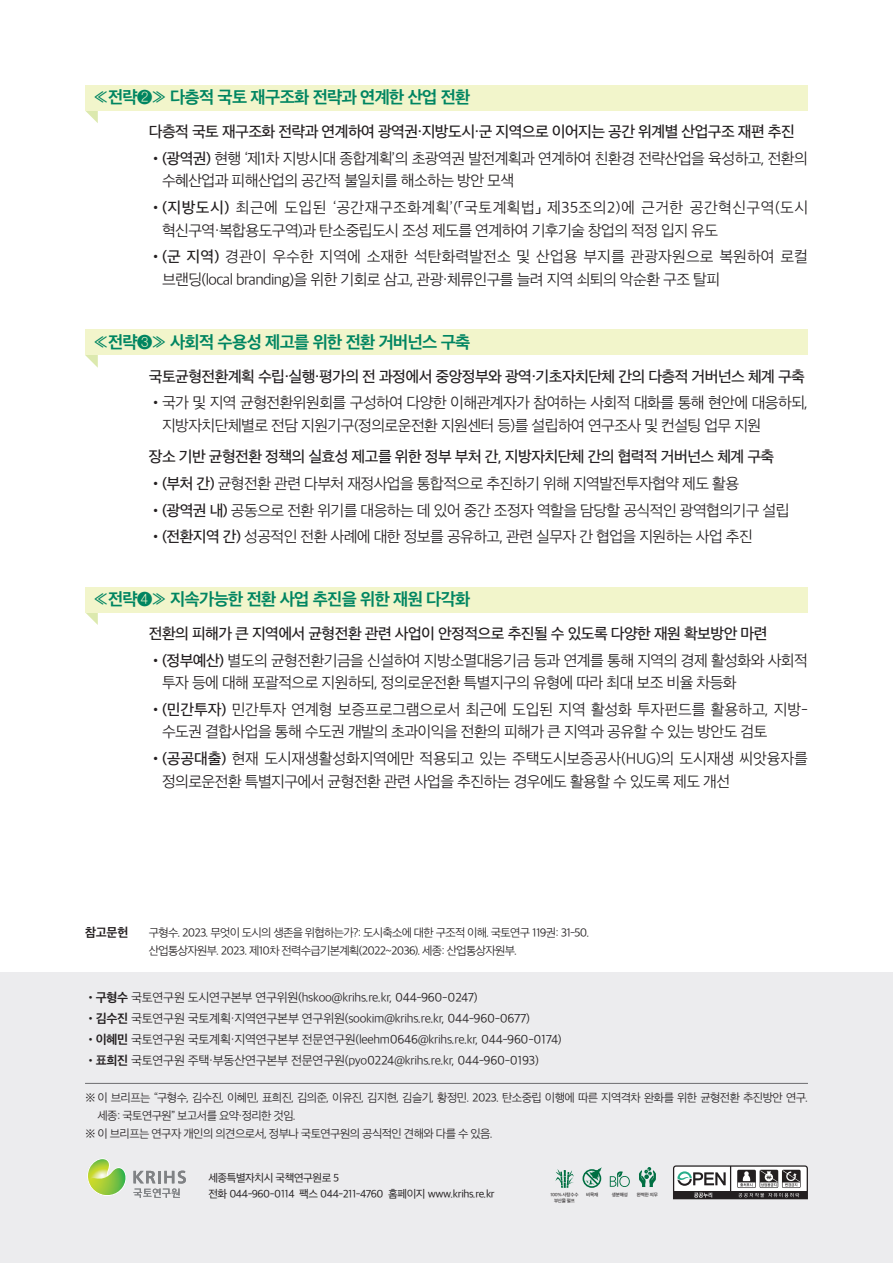
<style>
.page{position:relative;width:893px;height:1263px;background:#fff}
.page>*{position:absolute;margin:0;border:0;box-sizing:border-box;transform-origin:0 0}
.t1{font:16.5px "SD Gothic Neoa g Bd";letter-spacing:-.04em;color:#008561}
.t2{font:15px/22.5px "SD Gothic Neoa c Lt";letter-spacing:-.04em;color:#231f20}
.t3{font:15px "SD Gothic Neoa e Md";letter-spacing:-.04em;color:#231f20}
.t4{font:15px/22.5px "SD Gothic Neoa c Lt";letter-spacing:-.01em;color:#231f20}
.t5{font:15px/22.5px "SD Gothic Neoa c Lt";letter-spacing:.025em;color:#231f20}
.t6{font:12px "SD Gothic Neoa c Lt";letter-spacing:-.025em;color:#231f20}
.t7{font:12px "SD Gothic Neoa g Bd";color:#231f20}
.t8{font:11.25px/18px "SD Gothic Neoa c Lt";letter-spacing:-.05em;color:#231f20}
.t9{font:10.5px/15.9px "SD Gothic Neoa d Rg";letter-spacing:-.04em;color:#231f20}
.t10{font:4.5px/6px "SD Gothic Neoa e Md";letter-spacing:-.04em;color:#231f20;text-align:center}
.s1{font-family:"SD Gothic Neoa e Md"}
.s2{font-family:"SD Gothic Neoa g Bd"}
</style>
<div class="page">
<div style="left:0;top:973px;width:893px;height:290px;background:#ececee"></div>
<svg style="left:673px;top:1165px;width:135px;height:34px"></svg>
<svg style="left:87px;top:1158px;width:99px;height:40px"></svg>
<hr style="left:85px;top:1083px;width:723px;height:1px;background:#6c6d70">
<svg style="left:555px;top:1169px;width:19px;height:19px"></svg>
<svg style="left:582px;top:1167px;width:20px;height:21px"></svg>
<svg style="left:610px;top:1171px;width:20px;height:16px"></svg>
<svg style="left:639px;top:1167px;width:17px;height:20px"></svg>
<svg style="left:86px;top:111px;width:12px;height:12px"></svg>
<div style="left:85px;top:85px;width:723px;height:26px;background:#f2f5cb"></div>
<svg style="left:85px;top:355px;width:13px;height:13px"></svg>
<div style="left:85px;top:330px;width:723px;height:25px;background:#f2f5cb"></div>
<svg style="left:85px;top:612px;width:13px;height:13px"></svg>
<div style="left:85px;top:587px;width:723px;height:25px;background:#f2f5cb"></div>
<p class="t1" style="left:94px;top:89px;width:378px">≪전략❷≫ 다층적 국토 재구조화 전략과 연계한 산업 전환</p>
<p class="t3" style="left:149px;top:124px;width:648px">다층적 국토 재구조화 전략과 연계하여 광역권·지방도시·군 지역으로 이어지는 공간 위계별 산업구조 재편 추진</p>
<p class="t2" style="left:162px;top:147px;width:647px;text-indent:-13px">•<span class="s1">(광역권)</span> 현행 ‘제1차 지방시대 종합계획’의 초광역권 발전계획과 연계하여 친환경 전략산업을 육성하고, 전환의 수혜산업과 피해산업의 공간적 불일치를 해소하는 방안 모색</p>
<p class="t5" style="left:162px;top:196px;width:648px;text-indent:-13px">•<span class="s1">(지방도시)</span> 최근에 도입된 ‘공간재구조화계획’(「국토계획법」 제35조의2)에 근거한 공간혁신구역(도시 혁신구역·복합용도구역)과 탄소중립도시 조성 제도를 연계하여 기후기술 창업의 적정 입지 유도</p>
<p class="t2" style="left:162px;top:246px;width:648px;text-indent:-13px">•<span class="s1">(군 지역)</span> 경관이 우수한 지역에 소재한 석탄화력발전소 및 산업용 부지를 관광자원으로 복원하여 로컬 브랜딩(local branding)을 위한 기회로 삼고, 관광·체류인구를 늘려 지역 쇠퇴의 악순환 구조 탈피</p>
<p class="t1" style="left:94px;top:333px;width:378px">≪전략❸≫ 사회적 수용성 제고를 위한 전환 거버넌스 구축</p>
<p class="t3" style="left:149px;top:369px;width:658px">국토균형전환계획 수립·실행·평가의 전 과정에서 중앙정부와 광역·기초자치단체 간의 다층적 거버넌스 체계 구축</p>
<p class="t2" style="left:162px;top:392px;width:647px;text-indent:-13px">•국가 및 지역 균형전환위원회를 구성하여 다양한 이해관계자가 참여하는 사회적 대화를 통해 현안에 대응하되, 지방자치단체별로 전담 지원기구(정의로운전환 지원센터 등)를 설립하여 연구조사 및 컨설팅 업무 지원</p>
<p class="t3" style="left:149px;top:449px;width:627px">장소 기반 균형전환 정책의 실효성 제고를 위한 정부 부처 간, 지방자치단체 간의 협력적 거버넌스 체계 구축</p>
<p class="t2" style="left:149px;top:472px;width:592px">•<span class="s1">(부처 간)</span> 균형전환 관련 다부처 재정사업을 통합적으로 추진하기 위해 지역발전투자협약 제도 활용</p>
<p class="t2" style="left:149px;top:499px;width:642px">•<span class="s1">(광역권 내)</span> 공동으로 전환 위기를 대응하는 데 있어 중간 조정자 역할을 담당할 공식적인 광역협의기구 설립</p>
<p class="t2" style="left:149px;top:525px;width:605px">•<span class="s1">(전환지역 간)</span> 성공적인 전환 사례에 대한 정보를 공유하고, 관련 실무자 간 협업을 지원하는 사업 추진</p>
<p class="t1" style="left:94px;top:591px;width:378px">≪전략❹≫ 지속가능한 전환 사업 추진을 위한 재원 다각화</p>
<p class="t3" style="left:149px;top:626px;width:620px">전환의 피해가 큰 지역에서 균형전환 관련 사업이 안정적으로 추진될 수 있도록 다양한 재원 확보방안 마련</p>
<p class="t2" style="left:162px;top:649px;width:647px;text-indent:-13px">•<span class="s1">(정부예산)</span> 별도의 균형전환기금을 신설하여 지방소멸대응기금 등과 연계를 통해 지역의 경제 활성화와 사회적 투자 등에 대해 포괄적으로 지원하되, 정의로운전환 특별지구의 유형에 따라 최대 보조 비율 차등화</p>
<p class="t4" style="left:162px;top:698px;width:647px;text-indent:-13px">•<span class="s1">(민간투자)</span> 민간투자 연계형 보증프로그램으로서 최근에 도입된 지역 활성화 투자펀드를 활용하고, 지방-수도권 결합사업을 통해 수도권 개발의 초과이익을 전환의 피해가 큰 지역과 공유할 수 있는 방안도 검토</p>
<p class="t4" style="left:162px;top:747px;width:647px;text-indent:-13px">•<span class="s1">(공공대출)</span> 현재 도시재생활성화지역에만 적용되고 있는 주택도시보증공사(HUG)의 도시재생 씨앗융자를 정의로운전환 특별지구에서 균형전환 관련 사업을 추진하는 경우에도 활용할 수 있도록 제도 개선</p>
<p class="t7" style="left:85px;top:926px;width:45px">참고문헌</p>
<p class="t8" style="left:149px;top:923px;width:442px">구형수. 2023. 무엇이 도시의 생존을 위협하는가?: 도시축소에 대한 구조적 이해. 국토연구 119권: 31-50. 산업통상자원부. 2023. 제10차 전력수급기본계획(2022~2036). 세종: 산업통상자원부.</p>
<p class="t6" style="left:85px;top:991px;width:394px"><span class="s2">•구형수</span> 국토연구원 도시연구본부 연구위원(hskoo@krihs.re.kr, 044-960-0247)</p>
<p class="t6" style="left:85px;top:1012px;width:447px"><span class="s2">•김수진</span> 국토연구원 국토계획·지역연구본부 연구위원(sookim@krihs.re.kr, 044-960-0677)</p>
<p class="t6" style="left:85px;top:1033px;width:478px"><span class="s2">•이혜민</span> 국토연구원 국토계획·지역연구본부 전문연구원(leehm0646@krihs.re.kr, 044-960-0174)</p>
<p class="t6" style="left:85px;top:1054px;width:455px"><span class="s2">•표희진</span> 국토연구원 주택·부동산연구본부 전문연구원(pyo0224@krihs.re.kr, 044-960-0193)</p>
<p class="t8" style="left:85px;top:1089px;width:725px">※ 이 브리프는 “구형수, 김수진, 이혜민, 표희진, 김의준, 이유진, 김지현, 김슬기, 황정민. 2023. 탄소중립 이행에 따른 지역격차 완화를 위한 균형전환 추진방안 연구.</p>
<p class="t8" style="left:97px;top:1107px;width:200px">세종: 국토연구원” 보고서를 요약·정리한 것임.</p>
<p class="t8" style="left:85px;top:1125px;width:409px">※ 이 브리프는 연구자 개인의 의견으로서, 정부나 국토연구원의 공식적인 견해와 다를 수 있음.</p>
<p class="t9" style="left:208px;top:1169px;width:288px">세종특별자치시 국책연구원로 5<br>전화 044-960-0114 팩스 044-211-4760 홈페이지 www.krihs.re.kr</p>
<p class="t10" style="left:550px;top:1192px;width:30px">100% 사탕수수 부산물 펄프</p>
<p class="t10" style="left:586px;top:1192px;width:14px">비목재</p>
<p class="t10" style="left:612px;top:1192px;width:18px">생분해성</p>
<p class="t10" style="left:637px;top:1192px;width:23px">완벽한 의무</p>
</div>
